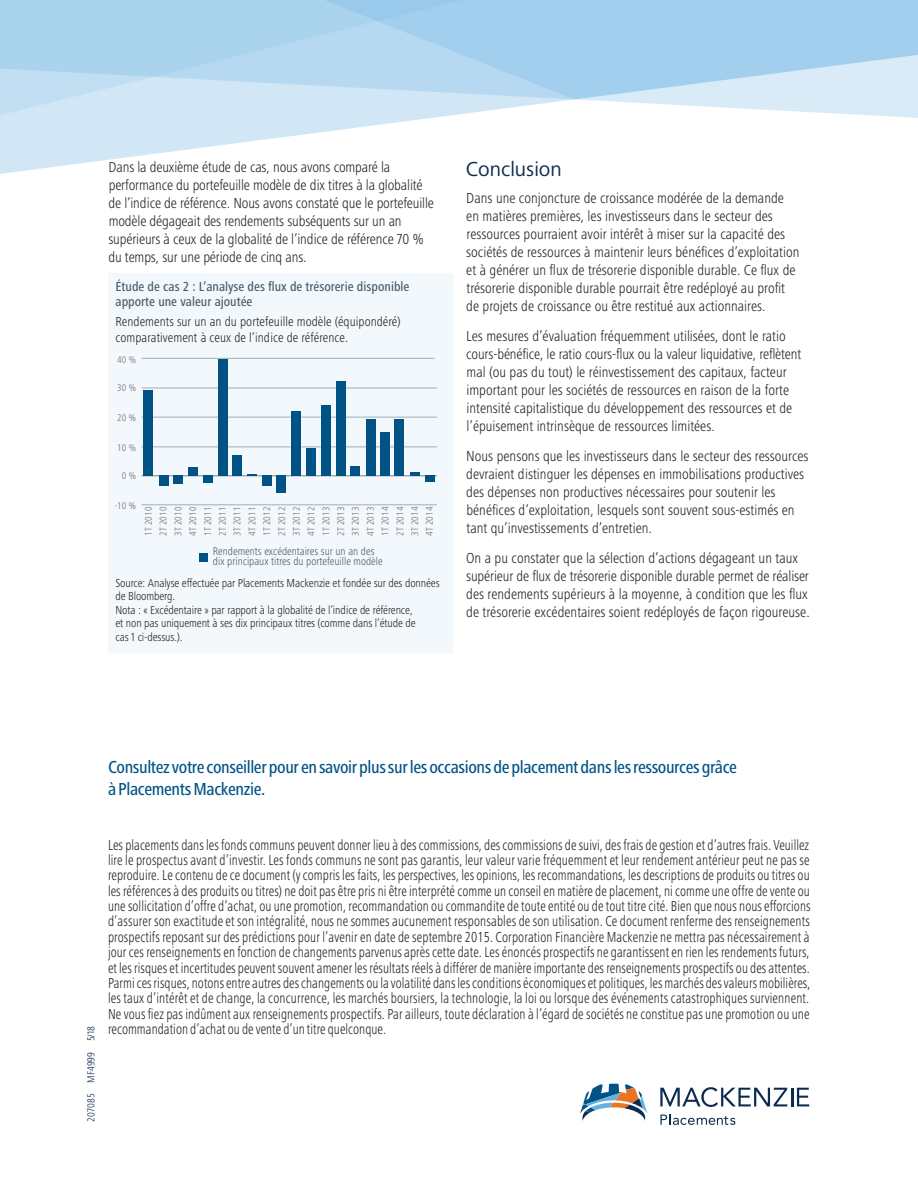
<style>
.page{position:relative;width:918px;height:1188px;background:#fff}
.page>*{position:absolute;margin:0;border:0;box-sizing:border-box;transform-origin:0 0}
.t1{font:21px "Frutiger Next Pro";color:#0d2b51}
.t2{font:500 condensed 18px/22.5px "Frutiger Next Pro";letter-spacing:-.02em;color:#015386}
.t3{font:300 condensed 15px/15.3px "Frutiger Next Pro";color:#231f20;text-align:justify;scale:.9 1}
.t4{font:300 condensed 15px/18px "Frutiger Next Pro";color:#231f20}
.t5{font:300 condensed 13.5px/15.8px "Frutiger Next Pro";letter-spacing:.005em;color:#231f20}
.t6{font:500 condensed 13.5px/15px "Frutiger Next Pro";color:#475865}
.t7{font:300 condensed 12px/13.5px "Frutiger Next Pro";letter-spacing:-.01em;color:#231f20}
.t8{font:300 condensed 11.4px/10.1px "Frutiger Next Pro";color:#475865}
.t9{font:300 condensed 10.5px "Frutiger Next Pro";color:#0d2b51}
.t10{font:300 condensed 10.05px/14.9px "Frutiger Next Pro";color:#6c6d70;text-align:justify}
</style>
<div class="page">
<div style="left:108px;top:273px;width:344px;height:379px;background:#f2f8fc"></div>
<hr style="left:142px;top:476px;width:295px;height:1px;background:#79848c">
<hr style="left:142px;top:447px;width:295px;height:1px;background:#a5adb6">
<hr style="left:142px;top:417px;width:295px;height:1px;background:#a5adb6">
<hr style="left:142px;top:388px;width:295px;height:1px;background:#a5adb6">
<hr style="left:142px;top:358px;width:293px;height:1px;background:#a5adb6">
<div style="left:425px;top:476px;width:10px;height:6px;background:#015386"></div>
<div style="left:276px;top:476px;width:10px;height:17px;background:#015386"></div>
<div style="left:262px;top:476px;width:10px;height:10px;background:#015386"></div>
<div style="left:203px;top:476px;width:10px;height:7px;background:#015386"></div>
<div style="left:173px;top:476px;width:10px;height:8px;background:#015386"></div>
<div style="left:159px;top:476px;width:9px;height:10px;background:#015386"></div>
<div style="left:143px;top:390px;width:10px;height:86px;background:#015386"></div>
<div style="left:188px;top:467px;width:10px;height:9px;background:#015386"></div>
<div style="left:350px;top:466px;width:10px;height:10px;background:#015386"></div>
<hr style="left:410px;top:472px;width:10px;height:4px;background:#015386">
<div style="left:395px;top:420px;width:9px;height:56px;background:#015386"></div>
<div style="left:381px;top:433px;width:9px;height:43px;background:#015386"></div>
<div style="left:366px;top:419px;width:9px;height:57px;background:#015386"></div>
<div style="left:232px;top:455px;width:10px;height:21px;background:#015386"></div>
<div style="left:307px;top:448px;width:9px;height:28px;background:#015386"></div>
<div style="left:321px;top:405px;width:10px;height:71px;background:#015386"></div>
<div style="left:336px;top:381px;width:9px;height:95px;background:#015386"></div>
<div style="left:292px;top:412px;width:9px;height:64px;background:#015386"></div>
<svg style="left:247px;top:474px;width:10px;height:2px"></svg>
<div style="left:218px;top:359px;width:10px;height:117px;background:#015386"></div>
<hr style="left:142px;top:505px;width:295px;height:1px;background:#a5adb6">
<div style="left:199px;top:553px;width:9px;height:9px;background:#015386"></div>
<svg style="left:0;top:119px;width:422px;height:55px"></svg>
<svg style="left:517px;top:99px;width:401px;height:19px"></svg>
<svg style="left:0;top:0;width:517px;height:119px;background:#badbf1"></svg>
<svg style="left:290px;top:0;width:628px;height:99px;background:#add5ef"></svg>
<svg style="left:580px;top:1084px;width:68px;height:37px"></svg>
<svg style="left:660px;top:1087px;width:149px;height:20px"></svg>
<svg style="left:660px;top:1114px;width:75px;height:11px"></svg>
<p class="t4" style="left:108px;top:158px;width:327px">Dans la deuxième étude de cas, nous avons comparé la performance du portefeuille modèle de dix titres à la globalité de l’indice de référence. Nous avons constaté que le portefeuille modèle dégageait des rendements subséquents sur un an supérieurs à ceux de la globalité de l’indice de référence 70 % du temps, sur une période de cinq ans.</p>
<p class="t6" style="left:116px;top:279px;width:295px">Étude de cas 2 : L’analyse des flux de trésorerie disponible apporte une valeur ajoutée</p>
<p class="t5" style="left:116px;top:314px;width:287px">Rendements sur un an du portefeuille modèle (équipondéré) comparativement à ceux de l’indice de référence.</p>
<p class="t10" style="left:117px;top:353px;width:20px">40 %</p>
<p class="t10" style="left:117px;top:380px;width:20px">30 %</p>
<p class="t10" style="left:117px;top:410px;width:20px">20 %</p>
<p class="t10" style="left:117px;top:440px;width:20px">10 %</p>
<p class="t10" style="left:122px;top:469px;width:16px">0 %</p>
<p class="t10" style="left:115px;top:498px;width:23px">-10 %</p>
<p class="t10" style="left:141px;top:536px;width:31px;rotate:-90deg">1T 2010<br>2T 2010<br>3T 2010<br>4T 2010<br>1T 2011<br>2T 2011<br>3T 2011<br>4T 2011<br>1T 2012<br>2T 2012<br>3T 2012<br>4T 2012<br>1T 2013<br>2T 2013<br>3T 2013<br>4T 2013<br>1T 2014<br>2T 2014<br>3T 2014<br>4T 2014</p>
<p class="t8" style="left:213px;top:546px;width:172px">Rendements excédentaires sur un an des dix principaux titres du portefeuille modèle</p>
<p class="t7" style="left:116px;top:576px;width:326px">Source: Analyse effectuée par Placements Mackenzie et fondée sur des données de Bloomberg.<br>Nota : « Excédentaire » par rapport à la globalité de l’indice de référence,<br>et non pas uniquement à ses dix principaux titres (comme dans l’étude de<br>cas 1 ci-dessus.).</p>
<h1 class="t1" style="left:466px;top:157px;width:98px">Conclusion</h1>
<p class="t4" style="left:466px;top:189px;width:335px">Dans une conjoncture de croissance modérée de la demande en matières premières, les investisseurs dans le secteur des ressources pourraient avoir intérêt à miser sur la capacité des sociétés de ressources à maintenir leurs bénéfices d’exploitation et à générer un flux de trésorerie disponible durable. Ce flux de trésorerie disponible durable pourrait être redéployé au profit de projets de croissance ou être restitué aux actionnaires.</p>
<p class="t4" style="left:466px;top:327px;width:337px">Les mesures d’évaluation fréquemment utilisées, dont le ratio cours-bénéfice, le ratio cours-flux ou la valeur liquidative, reflètent mal (ou pas du tout) le réinvestissement des capitaux, facteur important pour les sociétés de ressources en raison de la forte intensité capitalistique du développement des ressources et de l’épuisement intrinsèque de ressources limitées.</p>
<p class="t4" style="left:466px;top:447px;width:344px">Nous pensons que les investisseurs dans le secteur des ressources devraient distinguer les dépenses en immobilisations productives des dépenses non productives nécessaires pour soutenir les bénéfices d’exploitation, lesquels sont souvent sous-estimés en tant qu’investissements d’entretien.</p>
<p class="t4" style="left:466px;top:549px;width:345px">On a pu constater que la sélection d’actions dégageant un taux supérieur de flux de trésorerie disponible durable permet de réaliser des rendements supérieurs à la moyenne, à condition que les flux de trésorerie excédentaires soient redéployés de façon rigoureuse.</p>
<p class="t2" style="left:108px;top:755px;width:631px">Consultez votre conseiller pour en savoir plus sur les occasions de placement dans les ressources grâce à Placements Mackenzie.</p>
<p class="t9" style="left:85px;top:1122px;width:97px;rotate:-90deg">207085 MF4999 5/18</p>
<p class="t3" style="left:108px;top:837px;width:782px">Les placements dans les fonds communs peuvent donner lieu à des commissions, des commissions de suivi, des frais de gestion et d’autres frais. Veuillez lire le prospectus avant d’investir. Les fonds communs ne sont pas garantis, leur valeur varie fréquemment et leur rendement antérieur peut ne pas se reproduire. Le contenu de ce document (y compris les faits, les perspectives, les opinions, les recommandations, les descriptions de produits ou titres ou les références à des produits ou titres) ne doit pas être pris ni être interprété comme un conseil en matière de placement, ni comme une offre de vente ou une sollicitation d’offre d’achat, ou une promotion, recommandation ou commandite de toute entité ou de tout titre cité. Bien que nous nous efforcions d’assurer son exactitude et son intégralité, nous ne sommes aucunement responsables de son utilisation. Ce document renferme des renseignements prospectifs reposant sur des prédictions pour l’avenir en date de septembre 2015. Corporation Financière Mackenzie ne mettra pas nécessairement à jour ces renseignements en fonction de changements parvenus après cette date. Les énoncés prospectifs ne garantissent en rien les rendements futurs, et les risques et incertitudes peuvent souvent amener les résultats réels à différer de manière importante des renseignements prospectifs ou des attentes.<br>Parmi ces risques, notons entre autres des changements ou la volatilité dans les conditions économiques et politiques, les marchés des valeurs mobilières, les taux d’intérêt et de change, la concurrence, les marchés boursiers, la technologie, la loi ou lorsque des événements catastrophiques surviennent.<br>Ne vous fiez pas indûment aux renseignements prospectifs. Par ailleurs, toute déclaration à l’égard de sociétés ne constitue pas une promotion ou une recommandation d’achat ou de vente d’un titre quelconque.</p>
</div>
